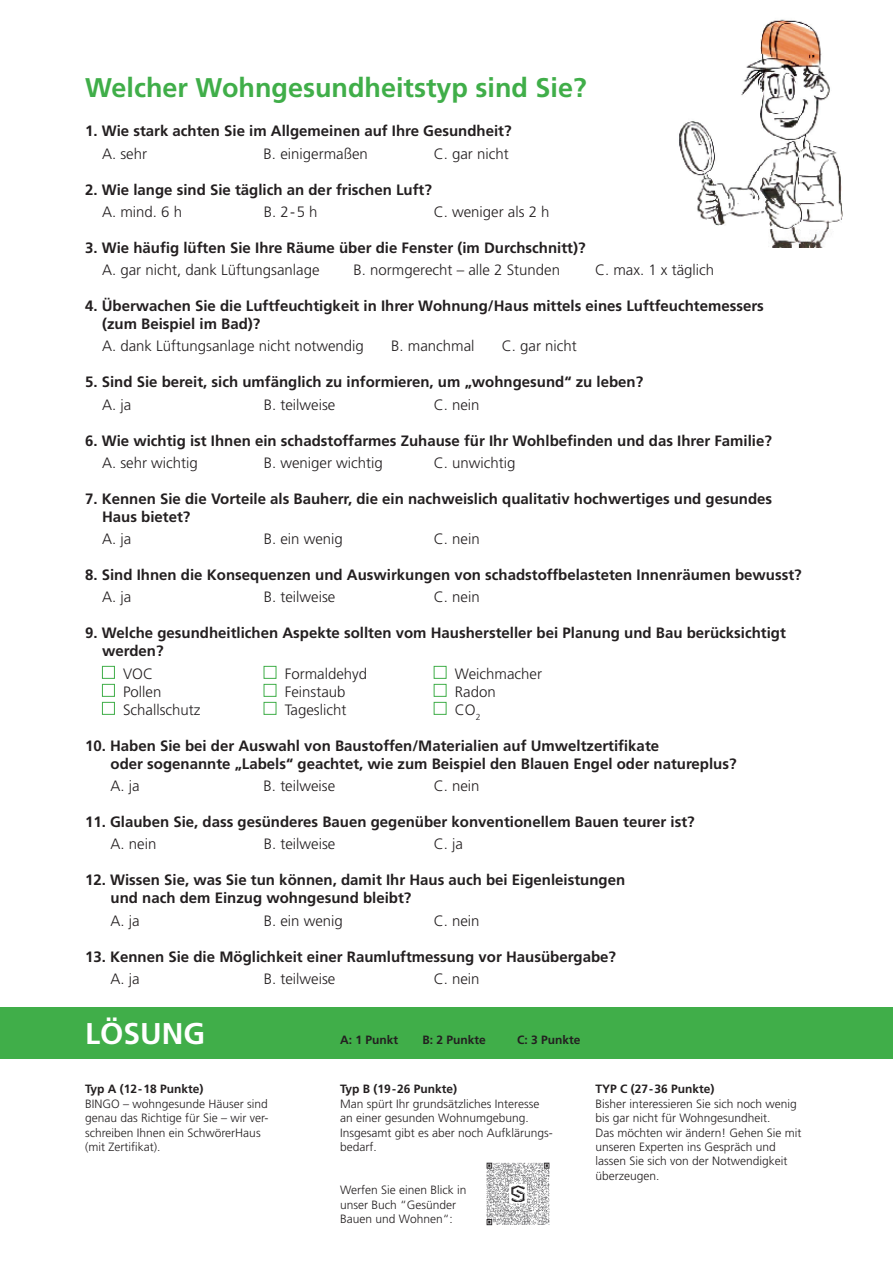
<style>
.page{position:relative;width:893px;height:1263px;background:#fff}
.page>*{position:absolute;margin:0;border:0;box-sizing:border-box;transform-origin:0 0}
.t1{font:700 30px "Frutiger LT Std";color:#fff}
.t2{font:700 27px "Frutiger LT Std";color:#40ae49}
.t3{font:700 15px/18px "Frutiger LT Std";color:#231f20}
.t4{font:300 15px "Frutiger LT Std";color:#231f20}
.t5{font:300 12px/14.4px "Frutiger LT Std";color:#231f20}
.t6{font:700 12px "Frutiger LT Std";color:#231f20}
</style>
<div class="page">
<div style="left:0;top:1008px;width:893px;height:51px;background:#40ae49"></div>
<div style="left:102px;top:666px;width:13px;height:13px;border:1px solid #40ae49"></div>
<div style="left:264px;top:666px;width:12px;height:13px;border:1px solid #40ae49"></div>
<div style="left:434px;top:666px;width:12px;height:13px;border:1px solid #40ae49"></div>
<div style="left:102px;top:684px;width:13px;height:13px;border:1px solid #40ae49"></div>
<div style="left:264px;top:684px;width:12px;height:13px;border:1px solid #40ae49"></div>
<div style="left:434px;top:684px;width:12px;height:13px;border:1px solid #40ae49"></div>
<div style="left:102px;top:702px;width:13px;height:13px;border:1px solid #40ae49"></div>
<div style="left:264px;top:702px;width:12px;height:13px;border:1px solid #40ae49"></div>
<div style="left:434px;top:702px;width:12px;height:13px;border:1px solid #40ae49"></div>
<img style="left:679px;top:19px;width:164px;height:229px">
<img style="left:486px;top:1162px;width:64px;height:64px">
<h2 class="t2" style="left:85px;top:72px;width:503px">Welcher Wohngesundheitstyp sind Sie?</h2>
<p class="t3" style="left:85px;top:122px;width:428px">1. Wie stark achten Sie im Allgemeinen auf Ihre Gesundheit?</p>
<p class="t4" style="left:102px;top:145px;width:47px">A. sehr</p>
<p class="t4" style="left:264px;top:145px;width:106px">B. einigermaßen</p>
<p class="t4" style="left:434px;top:145px;width:77px">C. gar nicht</p>
<p class="t3" style="left:85px;top:180px;width:348px">2. Wie lange sind Sie täglich an der frischen Luft?</p>
<p class="t4" style="left:102px;top:203px;width:82px">A. mind. 6 h</p>
<p class="t4" style="left:264px;top:203px;width:55px">B. 2-5 h</p>
<p class="t4" style="left:434px;top:203px;width:117px">C. weniger als 2 h</p>
<p class="t3" style="left:85px;top:239px;width:502px">3. Wie häufig lüften Sie Ihre Räume über die Fenster (im Durchschnitt)?</p>
<p class="t4" style="left:102px;top:261px;width:219px">A. gar nicht, dank Lüftungsanlage</p>
<p class="t4" style="left:354px;top:261px;width:208px">B. normgerecht – alle 2 Stunden</p>
<p class="t4" style="left:595px;top:261px;width:121px">C. max. 1 x täglich</p>
<p class="t3" style="left:102px;top:297px;width:663px;text-indent:-17px">4. Überwachen Sie die Luftfeuchtigkeit in Ihrer Wohnung/Haus mittels eines Luftfeuchtemessers (zum Beispiel im Bad)?</p>
<p class="t4" style="left:102px;top:338px;width:263px">A. dank Lüftungsanlage nicht notwendig</p>
<p class="t4" style="left:391px;top:338px;width:85px">B. manchmal</p>
<p class="t4" style="left:502px;top:338px;width:77px">C. gar nicht</p>
<p class="t3" style="left:85px;top:373px;width:560px">5. Sind Sie bereit, sich umfänglich zu informieren, um „wohngesund“ zu leben?</p>
<p class="t4" style="left:102px;top:396px;width:31px">A. ja</p>
<p class="t4" style="left:264px;top:396px;width:73px">B. teilweise</p>
<p class="t4" style="left:434px;top:396px;width:47px">C. nein</p>
<p class="t3" style="left:85px;top:431px;width:688px">6. Wie wichtig ist Ihnen ein schadstoffarmes Zuhause für Ihr Wohlbefinden und das Ihrer Familie?</p>
<p class="t4" style="left:102px;top:454px;width:97px">A. sehr wichtig</p>
<p class="t4" style="left:264px;top:454px;width:121px">B. weniger wichtig</p>
<p class="t4" style="left:434px;top:454px;width:83px">C. unwichtig</p>
<p class="t3" style="left:102px;top:490px;width:672px;text-indent:-17px">7. Kennen Sie die Vorteile als Bauherr, die ein nachweislich qualitativ hochwertiges und gesundes<br>Haus bietet?</p>
<p class="t4" style="left:102px;top:530px;width:31px">A. ja</p>
<p class="t4" style="left:264px;top:530px;width:81px">B. ein wenig</p>
<p class="t4" style="left:434px;top:530px;width:47px">C. nein</p>
<p class="t3" style="left:85px;top:566px;width:718px">8. Sind Ihnen die Konsequenzen und Auswirkungen von schadstoffbelasteten Innenräumen bewusst?</p>
<p class="t4" style="left:102px;top:589px;width:31px">A. ja</p>
<p class="t4" style="left:264px;top:589px;width:73px">B. teilweise</p>
<p class="t4" style="left:434px;top:589px;width:47px">C. nein</p>
<p class="t3" style="left:102px;top:624px;width:685px;text-indent:-17px">9. Welche gesundheitlichen Aspekte sollten vom Haushersteller bei Planung und Bau berücksichtigt werden?</p>
<p class="t4" style="left:123px;top:665px;width:32px">VOC</p>
<p class="t4" style="left:285px;top:665px;width:84px">Formaldehyd</p>
<p class="t4" style="left:455px;top:665px;width:89px">Weichmacher</p>
<p class="t4" style="left:123px;top:683px;width:40px">Pollen</p>
<p class="t4" style="left:285px;top:683px;width:62px">Feinstaub</p>
<p class="t4" style="left:455px;top:683px;width:42px">Radon</p>
<p class="t4" style="left:123px;top:701px;width:79px">Schallschutz</p>
<p class="t4" style="left:285px;top:701px;width:63px">Tageslicht</p>
<p class="t4" style="left:455px;top:701px;width:27px">CO<sub>2</sub></p>
<p class="t3" style="left:111px;top:737px;width:627px;text-indent:-26px">10. Haben Sie bei der Auswahl von Baustoffen/Materialien auf Umweltzertifikate<br>oder sogenannte „Labels“ geachtet, wie zum Beispiel den Blauen Engel oder natureplus?</p>
<p class="t4" style="left:111px;top:777px;width:31px">A. ja</p>
<p class="t4" style="left:264px;top:777px;width:73px">B. teilweise</p>
<p class="t4" style="left:434px;top:777px;width:47px">C. nein</p>
<p class="t3" style="left:85px;top:813px;width:611px">11. Glauben Sie, dass gesünderes Bauen gegenüber konventionellem Bauen teurer ist?</p>
<p class="t4" style="left:111px;top:835px;width:47px">A. nein</p>
<p class="t4" style="left:264px;top:835px;width:73px">B. teilweise</p>
<p class="t4" style="left:434px;top:835px;width:31px">C. ja</p>
<p class="t3" style="left:111px;top:871px;width:516px;text-indent:-26px">12. Wissen Sie, was Sie tun können, damit Ihr Haus auch bei Eigenleistungen und nach dem Einzug wohngesund bleibt?</p>
<p class="t4" style="left:111px;top:912px;width:31px">A. ja</p>
<p class="t4" style="left:264px;top:912px;width:81px">B. ein wenig</p>
<p class="t4" style="left:434px;top:912px;width:47px">C. nein</p>
<p class="t3" style="left:85px;top:947px;width:532px">13. Kennen Sie die Möglichkeit einer Raumluftmessung vor Hausübergabe?</p>
<p class="t4" style="left:111px;top:970px;width:31px">A. ja</p>
<p class="t4" style="left:264px;top:970px;width:73px">B. teilweise</p>
<p class="t4" style="left:434px;top:970px;width:47px">C. nein</p>
<h1 class="t1" style="left:85px;top:1016px;width:121px">LÖSUNG</h1>
<p class="t6" style="left:340px;top:1033px;width:60px">A: 1 Punkt</p>
<p class="t6" style="left:422px;top:1033px;width:65px">B: 2 Punkte</p>
<p class="t6" style="left:517px;top:1033px;width:65px">C: 3 Punkte</p>
<p class="t6" style="left:85px;top:1082px;width:120px">Typ A (12-18 Punkte)</p>
<p class="t5" style="left:85px;top:1096px;width:185px">BINGO – wohngesunde Häuser sind genau das Richtige für Sie – wir ver&shy;schreiben Ihnen ein SchwörerHaus (mit Zertifikat).</p>
<p class="t6" style="left:340px;top:1082px;width:119px">Typ B (19-26 Punkte)</p>
<p class="t5" style="left:340px;top:1096px;width:214px">Man spürt Ihr grundsätzliches Interesse an einer gesunden Wohnumgebung.<br>Insgesamt gibt es aber noch Aufklärungs&shy;bedarf.</p>
<p class="t5" style="left:340px;top:1183px;width:128px">Werfen Sie einen Blick in unser Buch “Gesünder<br>Bauen und Wohnen“:</p>
<p class="t6" style="left:595px;top:1082px;width:121px">TYP C (27-36 Punkte)</p>
<p class="t5" style="left:595px;top:1096px;width:208px">Bisher interessieren Sie sich noch wenig bis gar nicht für Wohngesundheit.<br>Das möchten wir ändern! Gehen Sie mit unseren Experten ins Gespräch und lassen Sie sich von der Notwendigkeit überzeugen.</p>
</div>
